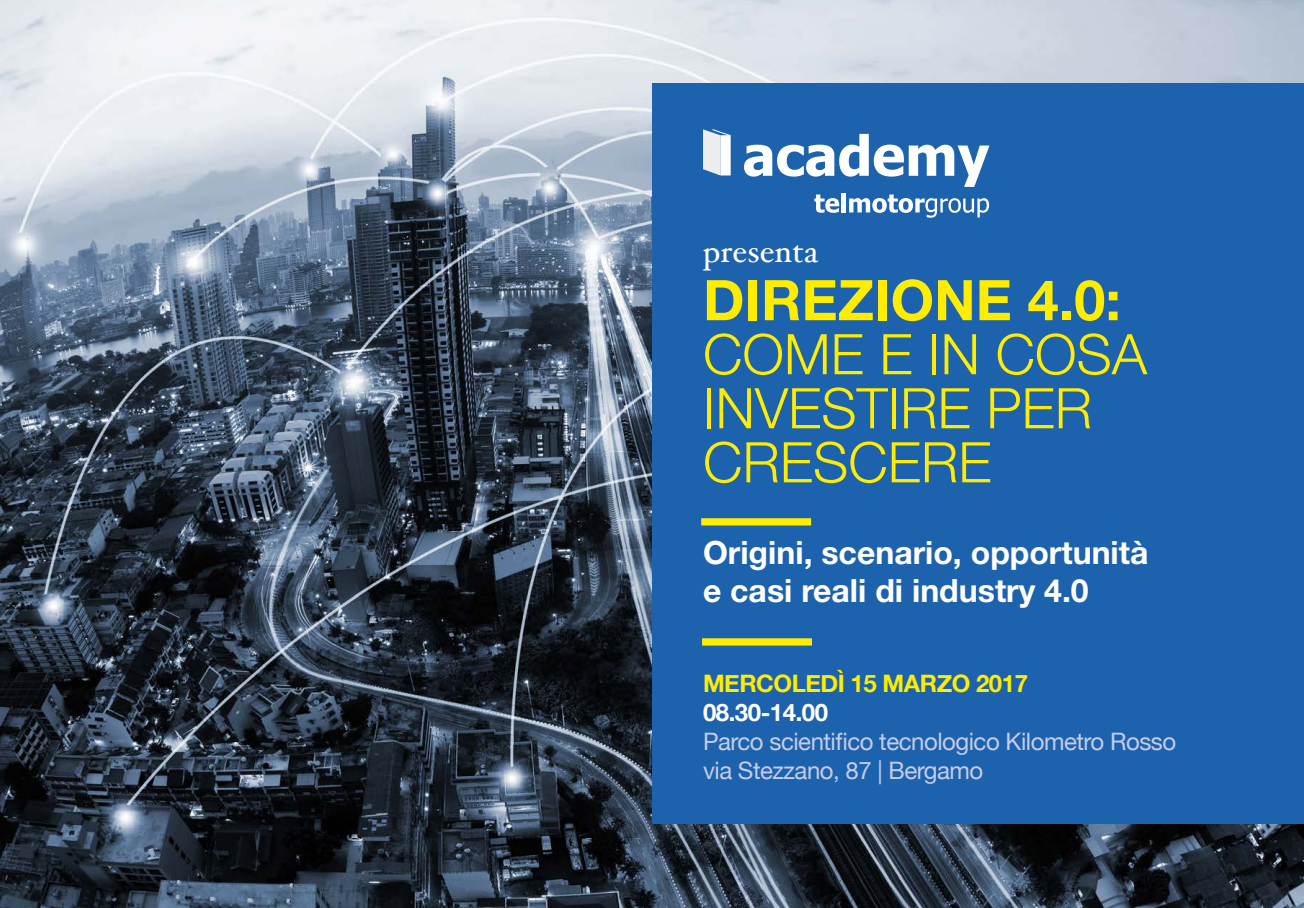
<style>
.page{position:relative;width:1304px;height:908px;background:#fff}
.page>*{position:absolute;margin:0;border:0;box-sizing:border-box;transform-origin:0 0}
.t1{font:300 56px/54px "Helvetica Neue LT Std";color:#ffed00}
.t2{font:700 56px "Helvetica Neue LT Std";color:#ffed00}
.t3{font:700 32px/38.4px "Helvetica Neue LT Std";color:#fff}
.t4{font:32px "Hoefler Text";color:#fff}
.t5{font:24px/28.8px "Helvetica Neue";letter-spacing:-.02em;color:#c4cce9}
.t6{font:700 24px "Helvetica Neue";letter-spacing:-.02em;color:#ffed00}
.t7{font:700 24px "Helvetica Neue";letter-spacing:-.02em;color:#fff}
</style>
<div class="page">
<img style="left:0;top:0;width:1304px;height:907px">
<div style="left:652px;top:84px;width:652px;height:739px;background:#1d62ad"></div>
<svg style="left:814px;top:194px;width:25px;height:19px"></svg>
<div style="left:841px;top:193px;width:5px;height:19px;background:#fff"></div>
<svg style="left:849px;top:194px;width:140px;height:23px"></svg>
<svg style="left:703px;top:129px;width:28px;height:46px"></svg>
<svg style="left:744px;top:134px;width:245px;height:53px"></svg>
<div style="left:702px;top:638px;width:110px;height:7px;background:#ffed00"></div>
<div style="left:701px;top:518px;width:110px;height:7px;background:#ffed00"></div>
<h2 class="t4" style="left:703px;top:232px;width:117px">presenta</h2>
<h1 class="t2" style="left:703px;top:265px;width:419px">DIREZIONE 4.0:</h1>
<h1 class="t1" style="left:703px;top:326px;width:446px">COME E IN COSA<br>INVESTIRE PER<br>CRESCERE</h1>
<h2 class="t3" style="left:703px;top:532px;width:447px">Origini, scenario, opportunità e casi reali di industry 4.0</h2>
<p class="t6" style="left:703px;top:664px;width:327px">MERCOLEDÌ 15 MARZO 2017</p>
<p class="t7" style="left:703px;top:693px;width:127px">08.30-14.00</p>
<p class="t5" style="left:703px;top:728px;width:475px">Parco scientifico tecnologico Kilometro Rosso via Stezzano, 87 | Bergamo</p>
</div>
